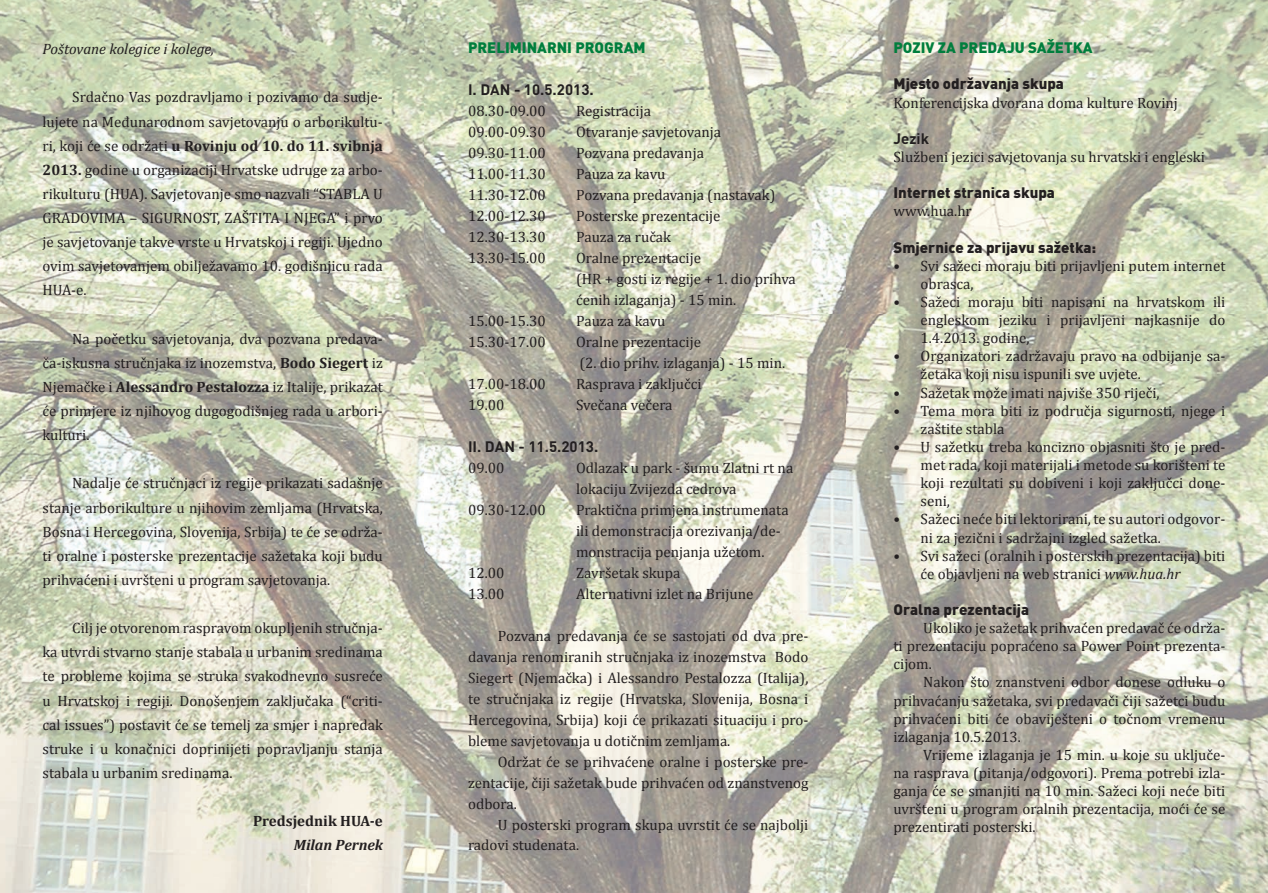
<style>
.page{position:relative;width:1268px;height:893px;background:#fff}
.page>*{position:absolute;margin:0;border:0;box-sizing:border-box;transform-origin:0 0}
.t1{font:15px/24.2px "Cambria";color:#231f20;text-align:justify}
.t2{font:900 15px "DINHR";color:#231f20}
.t3{font:900 15px "DINHR";color:#007e3d}
.t4{font:700 15px "DINHR";color:#231f20}
.t5{font:italic 15px "Cambria";color:#231f20}
.t6{font:700 15px "Cambria";color:#231f20}
.t7{font:italic 700 15px "Cambria";color:#231f20}
.s1{font-weight:700}
.s2{font-style:italic}
</style>
<div class="page">
<img style="left:0;top:0;width:1267px;height:893px">
<p class="t5" style="left:43px;top:38px;width:173px">Poštovane kolegice i kolege,</p>
<p class="t1" style="left:43px;top:85px;width:342px;text-indent:30px">Srdačno Vas pozdravljamo i pozivamo da sudje&shy;lujete na Međunarodnom savjetovanju o arborikultu&shy;ri, koji će se održati <span class="s1">u Rovinju od 10. do 11. svibnja 2013.</span> godine u organizaciji Hrvatske udruge za arbo&shy;rikulturu (HUA). Savjetovanje smo nazvali “STABLA U GRADOVIMA – SIGURNOST, ZAŠTITA I NJEGA” i prvo je savjetovanje takve vrste u Hrvatskoj i regiji. Ujedno ovim savjetovanjem obilježavamo 10. godišnjicu rada HUA-e.</p>
<p class="t1" style="left:43px;top:326px;width:342px;text-indent:30px">Na početku savjetovanja, dva pozvana predava&shy;ča-iskusna stručnjaka iz inozemstva, <span class="s1">Bodo Siegert</span> iz Njemačke i <span class="s1">Alessandro Pestalozza</span> iz Italije, prikazat će primjere iz njihovog dugogodišnjeg rada u arbori&shy;kulturi.</p>
<p class="t1" style="left:43px;top:471px;width:342px;text-indent:30px">Nadalje će stručnjaci iz regije prikazati sadašnje stanje arborikulture u njihovim zemljama (Hrvatska, Bosna i Hercegovina, Slovenija, Srbija) te će se održa&shy;ti oralne i posterske prezentacije sažetaka koji budu prihvaćeni i uvršteni u program savjetovanja.</p>
<p class="t1" style="left:43px;top:616px;width:342px;text-indent:30px">Cilj je otvorenom raspravom okupljenih stručnja&shy;ka utvrdi stvarno stanje stabala u urbanim sredinama te probleme kojima se struka svakodnevno susreće u Hrvatskoj i regiji. Donošenjem zaključaka (“criti&shy;cal issues”) postavit će se temelj za smjer i napredak struke i u konačnici doprinijeti popravljanju stanja stabala u urbanim sredinama.</p>
<p class="t6" style="left:253px;top:810px;width:131px">Predsjednik HUA-e</p>
<p class="t7" style="left:294px;top:835px;width:91px">Milan Pernek</p>
<p class="t3" style="left:468px;top:38px;width:179px">PRELIMINARNI PROGRAM</p>
<p class="t4" style="left:468px;top:80px;width:127px">I. DAN - 10.5.2013.</p>
<p class="t1" style="left:468px;top:99px;width:79px">08.30-09.00</p>
<p class="t1" style="left:576px;top:99px;width:76px">Registracija</p>
<p class="t1" style="left:468px;top:120px;width:79px">09.00-09.30</p>
<p class="t1" style="left:576px;top:120px;width:146px">Otvaranje savjetovanja</p>
<p class="t1" style="left:468px;top:141px;width:79px">09.30-11.00</p>
<p class="t1" style="left:576px;top:141px;width:129px">Pozvana predavanja</p>
<p class="t1" style="left:468px;top:162px;width:79px">11.00-11.30</p>
<p class="t1" style="left:576px;top:162px;width:91px">Pauza za kavu</p>
<p class="t1" style="left:468px;top:183px;width:79px">11.30-12.00</p>
<p class="t1" style="left:576px;top:183px;width:201px">Pozvana predavanja (nastavak)</p>
<p class="t1" style="left:468px;top:204px;width:79px">12.00-12.30</p>
<p class="t1" style="left:576px;top:204px;width:146px">Posterske prezentacije</p>
<p class="t1" style="left:468px;top:225px;width:79px">12.30-13.30</p>
<p class="t1" style="left:576px;top:225px;width:96px">Pauza za ručak</p>
<p class="t1" style="left:468px;top:246px;width:79px">13.30-15.00</p>
<p class="t1" style="left:576px;top:247px;width:221px;line-height:21px;text-align:left">Oralne prezentacije<br>(HR + gosti iz regije + 1. dio prihva ćenih izlaganja) - 15 min.</p>
<p class="t1" style="left:468px;top:309px;width:79px">15.00-15.30</p>
<p class="t1" style="left:576px;top:309px;width:91px">Pauza za kavu</p>
<p class="t1" style="left:468px;top:330px;width:79px">15.30-17.00</p>
<p class="t1" style="left:576px;top:331px;width:210px;line-height:21px">Oralne prezentacije<br>(2. dio prihv. izlaganja) - 15 min.</p>
<p class="t1" style="left:468px;top:372px;width:79px">17.00-18.00</p>
<p class="t1" style="left:576px;top:372px;width:127px">Rasprava i zaključci</p>
<p class="t1" style="left:468px;top:393px;width:38px">19.00</p>
<p class="t1" style="left:576px;top:393px;width:98px">Svečana večera</p>
<p class="t4" style="left:468px;top:436px;width:132px">II. DAN - 11.5.2013.</p>
<p class="t1" style="left:468px;top:455px;width:38px">09.00</p>
<p class="t1" style="left:576px;top:457px;width:219px;line-height:21px">Odlazak u park - šumu Zlatni rt na lokaciju Zvijezda cedrova</p>
<p class="t1" style="left:468px;top:497px;width:79px">09.30-12.00</p>
<p class="t1" style="left:576px;top:499px;width:214px;line-height:21px;text-align:left">Praktična primjena instrumenata ili demonstracija orezivanja/de&shy;monstracija penjanja užetom.</p>
<p class="t1" style="left:468px;top:560px;width:38px">12.00</p>
<p class="t1" style="left:576px;top:560px;width:106px">Završetak skupa</p>
<p class="t1" style="left:468px;top:581px;width:38px">13.00</p>
<p class="t1" style="left:576px;top:581px;width:179px">Alternativni izlet na Brijune</p>
<p class="t1" style="left:468px;top:625px;width:342px;line-height:21px;text-indent:30px">Pozvana predavanja će se sastojati od dva pre&shy;davanja renomiranih stručnjaka iz inozemstva Bodo Siegert (Njemačka) i Alessandro Pestalozza (Italija), te stručnjaka iz regije (Hrvatska, Slovenija, Bosna i Hercegovina, Srbija) koji će prikazati situaciju i pro&shy;bleme savjetovanja u dotičnim zemljama.</p>
<p class="t1" style="left:468px;top:751px;width:342px;line-height:21px;text-indent:30px">Održat će se prihvaćene oralne i posterske pre&shy;zentacije, čiji sažetak bude prihvaćen od znanstvenog odbora.</p>
<p class="t1" style="left:468px;top:814px;width:342px;line-height:21px;text-indent:30px">U posterski program skupa uvrstit će se najbolji radovi studenata.</p>
<p class="t3" style="left:893px;top:38px;width:201px">POZIV ZA PREDAJU SAŽETKA</p>
<p class="t2" style="left:893px;top:74px;width:172px">Mjesto održavanja skupa</p>
<p class="t1" style="left:893px;top:90px;width:286px">Konferencijska dvorana doma kulture Rovinj</p>
<p class="t4" style="left:893px;top:129px;width:37px">Jezik</p>
<p class="t1" style="left:893px;top:145px;width:313px">Službeni jezici savjetovanja su hrvatski i engleski</p>
<p class="t2" style="left:893px;top:183px;width:163px">Internet stranica skupa</p>
<p class="t1" style="left:893px;top:199px;width:80px">www.hua.hr</p>
<p class="t2" style="left:893px;top:237px;width:204px">Smjernice za prijavu sažetka:</p>
<p class="t1" style="left:920px;top:256px;width:306px;line-height:18.1px;text-indent:-27px">• Svi sažeci moraju biti prijavljeni putem internet obrasca,</p>
<p class="t1" style="left:920px;top:293px;width:306px;line-height:18.1px;text-indent:-27px">• Sažeci moraju biti napisani na hrvatskom ili engleskom jeziku i prijavljeni najkasnije do 1.4.2013. godine,</p>
<p class="t1" style="left:920px;top:347px;width:306px;line-height:18.1px;text-indent:-27px">• Organizatori zadržavaju pravo na odbijanje sa&shy;žetaka koji nisu ispunili sve uvjete.</p>
<p class="t1" style="left:893px;top:380px;width:267px">• Sažetak može imati najviše 350 riječi,</p>
<p class="t1" style="left:920px;top:401px;width:306px;line-height:18.1px;text-indent:-27px">• Tema mora biti iz područja sigurnosti, njege i zaštite stabla</p>
<p class="t1" style="left:920px;top:438px;width:306px;line-height:18.1px;text-indent:-27px">• U sažetku treba koncizno objasniti što je pred&shy;met rada, koji materijali i metode su korišteni te koji rezultati su dobiveni i koji zaključci done&shy;seni,</p>
<p class="t1" style="left:920px;top:510px;width:306px;line-height:18.1px;text-indent:-27px">• Sažeci neće biti lektorirani, te su autori odgovor&shy;ni za jezični i sadržajni izgled sažetka.</p>
<p class="t1" style="left:920px;top:546px;width:306px;line-height:18.1px;text-indent:-27px">• Svi sažeci (oralnih i posterskih prezentacija) biti će objavljeni na web stranici <span class="s2">www.hua.hr</span></p>
<p class="t2" style="left:893px;top:599px;width:137px">Oralna prezentacija</p>
<p class="t1" style="left:893px;top:619px;width:333px;line-height:18.1px;text-indent:30px">Ukoliko je sažetak prihvaćen predavač će održa&shy;ti prezentaciju popraćeno sa Power Point prezenta&shy;cijom.</p>
<p class="t1" style="left:893px;top:673px;width:333px;line-height:18.1px;text-indent:30px">Nakon što znanstveni odbor donese odluku o prihvaćanju sažetaka, svi predavači čiji sažetci budu prihvaćeni biti će obaviješteni o točnom vremenu izlaganja 10.5.2013.</p>
<p class="t1" style="left:893px;top:746px;width:333px;line-height:18.1px;text-indent:30px">Vrijeme izlaganja je 15 min. u koje su uključe&shy;na rasprava (pitanja/odgovori). Prema potrebi izla&shy;ganja će se smanjiti na 10 min. Sažeci koji neće biti uvršteni u program oralnih prezentacija, moći će se prezentirati posterski.</p>
</div>
